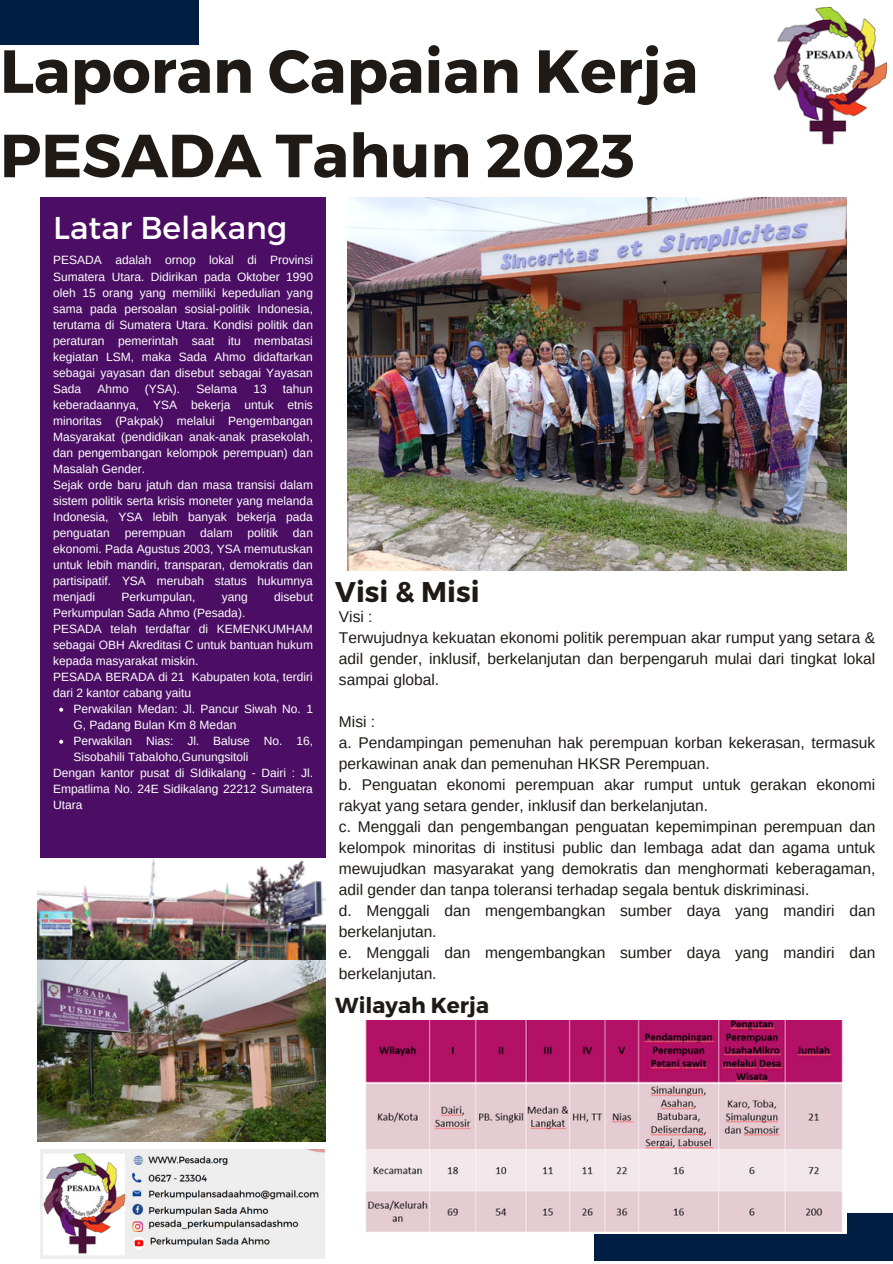
<style>
.page{position:relative;width:893px;height:1264px;background:#fff}
.page>*{position:absolute;margin:0;border:0;box-sizing:border-box;transform-origin:0 0}
.t1{font:700 60.75px/84.3px "Montserrat";color:#1f1a16}
.t2{font:31.5px "Montserrat";color:#fff}
.t3{font:700 28.5px "Montserrat";color:#1f1a16}
.t4{font:700 21.6px "Montserrat";color:#1f1a16}
.t5{font:15.6px/21px "Arimo";color:#1f1a16}
.t6{font:12px/16px "Arimo";color:#fff;text-align:justify}
</style>
<div class="page">
<div style="left:40px;top:197px;width:286px;height:661px;background:#4b0e64"></div>
<div style="left:0;top:0;width:199px;height:45px;background:#001d44"></div>
<div style="left:594px;top:1213px;width:298px;height:48px;background:#001d44"></div>
<img style="left:347px;top:197px;width:499px;height:373px">
<img style="left:37px;top:858px;width:288px;height:102px">
<img style="left:37px;top:960px;width:288px;height:181px">
<img style="left:40px;top:1149px;width:285px;height:109px">
<img style="left:773px;top:8px;width:113px;height:137px">
<img style="left:365px;top:1020px;width:481px;height:213px">
<svg style="left:59px;top:707px;width:4px;height:4px"></svg>
<svg style="left:59px;top:739px;width:4px;height:4px"></svg>
<p class="t1" style="left:0;top:26px;width:699px">Laporan Capaian Kerja<br>PESADA Tahun 2023</p>
<p class="t2" style="left:53px;top:207px;width:235px">Latar Belakang</p>
<p class="t6" style="left:53px;top:252px;width:261px">PESADA adalah ornop lokal di Provinsi Sumatera Utara. Didirikan pada Oktober 1990 oleh 15 orang yang memiliki kepedulian yang sama pada persoalan sosial-politik Indonesia, terutama di Sumatera Utara. Kondisi politik dan peraturan pemerintah saat itu membatasi kegiatan LSM, maka Sada Ahmo didaftarkan sebagai yayasan dan disebut sebagai Yayasan Sada</p>
<p class="t6" style="left:53px;top:380px;width:261px;text-indent:230px">tahun keberadaannya, YSA bekerja untuk etnis minoritas (Pakpak) melalui Pengembangan Masyarakat (pendidikan anak-anak prasekolah, dan pengembangan kelompok perempuan) dan Masalah Gender.</p>
<p class="t6" style="left:53px;top:476px;width:261px">Sejak orde baru jatuh dan masa transisi dalam sistem politik serta krisis moneter yang melanda Indonesia, YSA lebih banyak bekerja pada penguatan perempuan dalam politik dan ekonomi. Pada Agustus 2003, YSA memutuskan untuk lebih mandiri, transparan, demokratis dan partisipatif. YSA merubah status hukumnya menjadi</p>
<p class="t6" style="left:97px;top:380px;width:33px">Ahmo</p>
<p class="t6" style="left:145px;top:380px;width:37px">(YSA).</p>
<p class="t6" style="left:196px;top:380px;width:42px">Selama</p>
<p class="t6" style="left:253px;top:380px;width:15px">13</p>
<p class="t6" style="left:121px;top:588px;width:76px">Perkumpulan,</p>
<p class="t6" style="left:222px;top:588px;width:28px">yang</p>
<p class="t6" style="left:274px;top:588px;width:40px">disebut</p>
<p class="t6" style="left:53px;top:604px;width:193px">Perkumpulan Sada Ahmo (Pesada).</p>
<p class="t6" style="left:53px;top:620px;width:261px">PESADA telah terdaftar di KEMENKUMHAM sebagai OBH Akreditasi C untuk bantuan hukum kepada masyarakat miskin.</p>
<p class="t6" style="left:53px;top:668px;width:261px">PESADA BERADA di 21 Kabupaten kota, terdiri dari 2 kantor cabang yaitu</p>
<p class="t6" style="left:74px;top:700px;width:241px">Perwakilan Medan: Jl. Pancur Siwah No. 1<br>G, Padang Bulan Km 8 Medan</p>
<h2 class="t6" style="left:74px;top:732px;width:241px">Perwakilan Nias: Jl. Baluse No. 16,<br>Sisobahili Tabaloho,Gunungsitoli</h2>
<h5 class="t6" style="left:53px;top:764px;width:261px">Dengan kantor pusat di SIdikalang - Dairi : Jl.<br>Empatlima No. 24E Sidikalang 22212 Sumatera Utara</h5>
<h4 class="t3" style="left:335px;top:573px;width:146px">Visi &amp; Misi</h4>
<p class="t5" style="left:339px;top:606px;width:538px">Visi :<br>Terwujudnya kekuatan ekonomi politik perempuan akar rumput yang setara &amp; adil gender, inklusif, berkelanjutan dan berpengaruh mulai dari tingkat lokal sampai global.</p>
<p class="t5" style="left:339px;top:711px;width:538px">Misi :<br>a. Pendampingan pemenuhan hak perempuan korban kekerasan, termasuk perkawinan anak dan pemenuhan HKSR Perempuan.<br>b. Penguatan ekonomi perempuan akar rumput untuk gerakan ekonomi rakyat yang setara gender, inklusif dan berkelanjutan.<br>c. Menggali dan pengembangan penguatan kepemimpinan perempuan dan kelompok minoritas di institusi public dan lembaga adat dan agama untuk mewujudkan masyarakat yang demokratis dan menghormati keberagaman, adil gender dan tanpa toleransi terhadap segala bentuk diskriminasi.<br>d. Menggali dan mengembangkan sumber daya yang mandiri dan berkelanjutan.<br>e. Menggali dan mengembangkan sumber daya yang mandiri dan berkelanjutan.</p>
<h5 class="t4" style="left:335px;top:990px;width:155px">Wilayah Kerja</h5>
</div>
